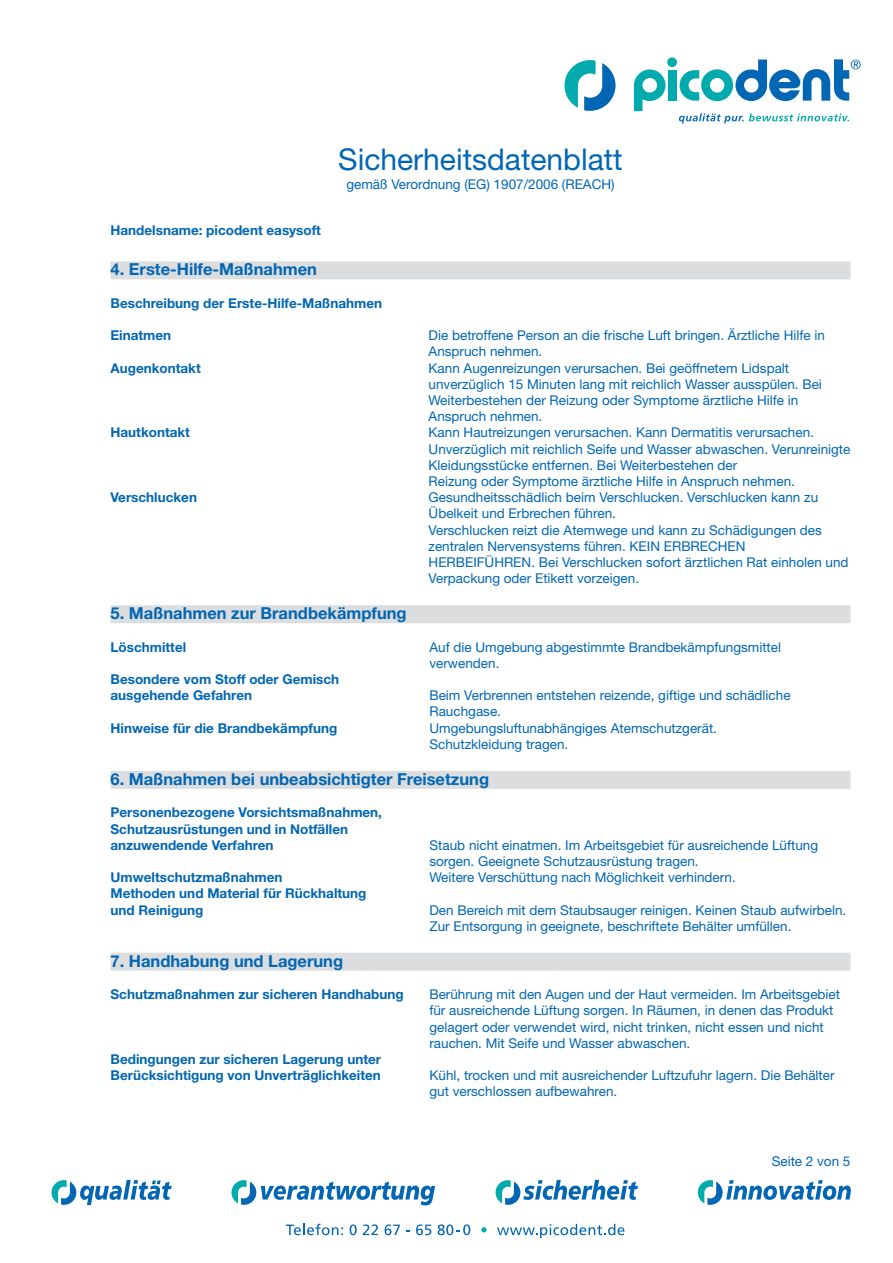
<style>
.page{position:relative;width:893px;height:1263px;background:#fff}
.page>*{position:absolute;margin:0;border:0;box-sizing:border-box;transform-origin:0 0}
.t1{font:30px "Helvetica Neue LT Std";color:#0166b3}
.t2{font:700 16.5px "Helvetica Neue LT Std";color:#0166b3}
.t3{font:13.5px/16.2px "Helvetica Neue LT Std";color:#0166b3}
.t4{font:700 13.5px/16.2px "Helvetica Neue LT Std";color:#0166b3}
</style>
<div class="page">
<svg style="left:52px;top:1180px;width:120px;height:25px"></svg>
<svg style="left:496px;top:1180px;width:142px;height:25px"></svg>
<svg style="left:698px;top:1180px;width:153px;height:25px"></svg>
<svg style="left:231px;top:1180px;width:204px;height:25px"></svg>
<svg style="left:286px;top:1224px;width:57px;height:11px"></svg>
<svg style="left:350px;top:1224px;width:7px;height:11px"></svg>
<svg style="left:363px;top:1224px;width:15px;height:11px"></svg>
<svg style="left:385px;top:1224px;width:15px;height:11px"></svg>
<svg style="left:416px;top:1224px;width:15px;height:11px"></svg>
<svg style="left:438px;top:1224px;width:32px;height:11px"></svg>
<svg style="left:481px;top:1227px;width:6px;height:5px"></svg>
<svg style="left:497px;top:1224px;width:127px;height:14px"></svg>
<svg style="left:634px;top:69px;width:32px;height:42px"></svg>
<div style="left:668px;top:70px;width:9px;height:31px;background:#00aaad"></div>
<div style="left:667px;top:57px;width:10px;height:10px;background:#00aaad;border-radius:50%"></div>
<svg style="left:564px;top:60px;width:51px;height:51px"></svg>
<svg style="left:679px;top:113px;width:170px;height:11px"></svg>
<svg style="left:680px;top:59px;width:181px;height:42px"></svg>
<div style="left:111px;top:261px;width:739px;height:18px;background:#dcdddf"></div>
<div style="left:111px;top:605px;width:739px;height:18px;background:#dcdddf"></div>
<div style="left:111px;top:771px;width:739px;height:18px;background:#dcdddf"></div>
<div style="left:111px;top:953px;width:739px;height:18px;background:#dcdddf"></div>
<p class="t4" style="left:111px;top:222px;width:212px">Handelsname: picodent easysoft</p>
<h1 class="t1" style="left:338px;top:142px;width:286px">Sicherheitsdatenblatt</h1>
<p class="t3" style="left:346px;top:176px;width:270px">gemäß Verordnung (EG) 1907/2006 (REACH)</p>
<p class="t2" style="left:111px;top:259px;width:208px">4. Erste-Hilfe-Maßnahmen</p>
<p class="t4" style="left:111px;top:295px;width:273px">Beschreibung der Erste-Hilfe-Maßnahmen</p>
<p class="t4" style="left:111px;top:327px;width:62px">Einatmen</p>
<p class="t3" style="left:429px;top:327px;width:398px">Die betroffene Person an die frische Luft bringen. Ärztliche Hilfe in<br>Anspruch nehmen.</p>
<p class="t4" style="left:111px;top:359px;width:92px">Augenkontakt</p>
<p class="t3" style="left:429px;top:360px;width:395px">Kann Augenreizungen verursachen. Bei geöffnetem Lidspalt unverzüglich 15 Minuten lang mit reichlich Wasser ausspülen. Bei Weiterbestehen der Reizung oder Symptome ärztliche Hilfe in Anspruch nehmen.</p>
<p class="t4" style="left:111px;top:424px;width:81px">Hautkontakt</p>
<p class="t3" style="left:429px;top:424px;width:423px">Kann Hautreizungen verursachen. Kann Dermatitis verursachen.<br>Unverzüglich mit reichlich Seife und Wasser abwaschen. Verunreinigte Kleidungsstücke entfernen. Bei Weiterbestehen der<br>Reizung oder Symptome ärztliche Hilfe in Anspruch nehmen.</p>
<p class="t4" style="left:111px;top:489px;width:88px">Verschlucken</p>
<p class="t3" style="left:429px;top:489px;width:422px">Gesundheitsschädlich beim Verschlucken. Verschlucken kann zu Übelkeit und Erbrechen führen.<br>Verschlucken reizt die Atemwege und kann zu Schädigungen des zentralen Nervensystems führen. KEIN ERBRECHEN HERBEIFÜHREN. Bei Verschlucken sofort ärztlichen Rat einholen und Verpackung oder Etikett vorzeigen.</p>
<p class="t2" style="left:111px;top:603px;width:298px">5. Maßnahmen zur Brandbekämpfung</p>
<p class="t4" style="left:111px;top:638px;width:77px">Löschmittel</p>
<p class="t3" style="left:429px;top:639px;width:353px">Auf die Umgebung abgestimmte Brandbekämpfungsmittel verwenden.</p>
<p class="t4" style="left:111px;top:671px;width:230px">Besondere vom Stoff oder Gemisch ausgehende Gefahren</p>
<p class="t3" style="left:429px;top:687px;width:363px">Beim Verbrennen entstehen reizende, giftige und schädliche<br>Rauchgase.</p>
<p class="t4" style="left:111px;top:719px;width:228px">Hinweise für die Brandbekämpfung</p>
<p class="t3" style="left:429px;top:720px;width:289px">Umgebungsluftunabhängiges Atemschutzgerät.<br>Schutzkleidung tragen.</p>
<p class="t2" style="left:111px;top:769px;width:380px">6. Maßnahmen bei unbeabsichtigter Freisetzung</p>
<p class="t4" style="left:111px;top:804px;width:273px">Personenbezogene Vorsichtsmaßnahmen,<br>Schutzausrüstungen und in Notfällen anzuwendende Verfahren</p>
<p class="t3" style="left:429px;top:837px;width:390px">Staub nicht einatmen. Im Arbeitsgebiet für ausreichende Lüftung sorgen. Geeignete Schutzausrüstung tragen.</p>
<p class="t4" style="left:111px;top:869px;width:173px">Umweltschutzmaßnahmen</p>
<p class="t3" style="left:429px;top:869px;width:308px">Weitere Verschüttung nach Möglichkeit verhindern.</p>
<p class="t4" style="left:111px;top:885px;width:257px">Methoden und Material für Rückhaltung und Reinigung</p>
<p class="t3" style="left:429px;top:901px;width:418px">Den Bereich mit dem Staubsauger reinigen. Keinen Staub aufwirbeln.<br>Zur Entsorgung in geeignete, beschriftete Behälter umfüllen.</p>
<p class="t2" style="left:111px;top:951px;width:234px">7. Handhabung und Lagerung</p>
<p class="t4" style="left:111px;top:986px;width:295px">Schutzmaßnahmen zur sicheren Handhabung</p>
<p class="t3" style="left:429px;top:986px;width:412px">Berührung mit den Augen und der Haut vermeiden. Im Arbeitsgebiet für ausreichende Lüftung sorgen. In Räumen, in denen das Produkt gelagert oder verwendet wird, nicht trinken, nicht essen und nicht rauchen. Mit Seife und Wasser abwaschen.</p>
<p class="t4" style="left:111px;top:1051px;width:272px">Bedingungen zur sicheren Lagerung unter<br>Berücksichtigung von Unverträglichkeiten</p>
<p class="t3" style="left:429px;top:1067px;width:407px">Kühl, trocken und mit ausreichender Luftzufuhr lagern. Die Behälter gut verschlossen aufbewahren.</p>
<p class="t3" style="left:772px;top:1153px;width:80px">Seite 2 von 5</p>
</div>
